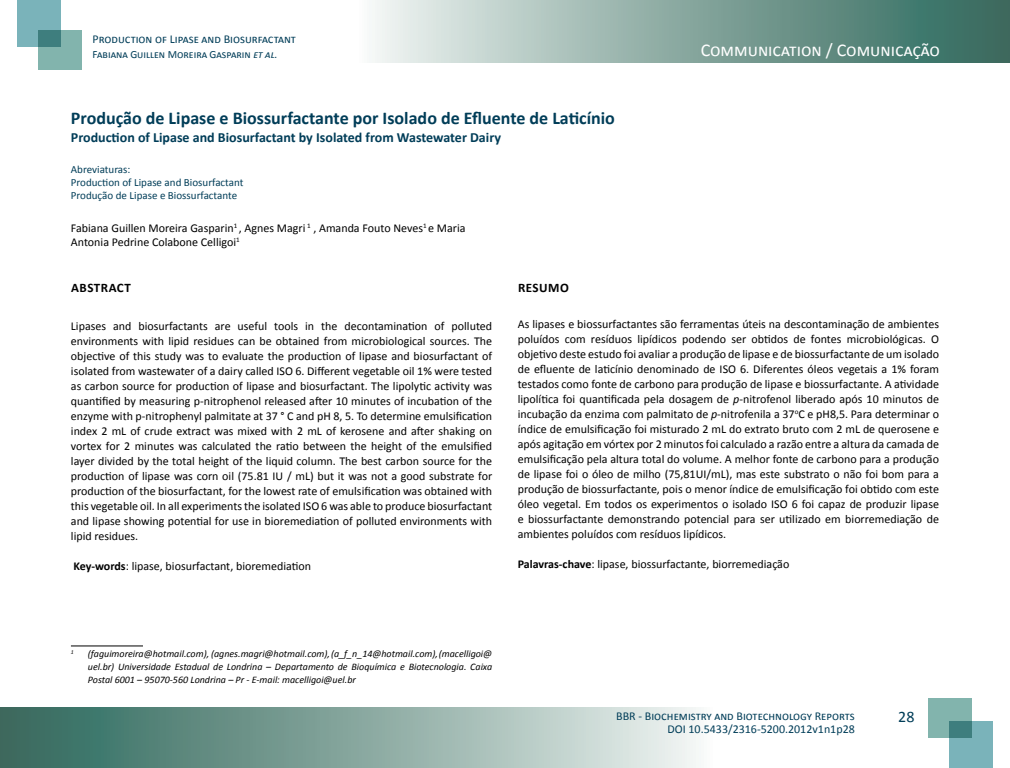
<style>
.page{position:relative;width:1010px;height:768px;background:#fff}
.page>*{position:absolute;margin:0;border:0;box-sizing:border-box;transform-origin:0 0}
.t1{font:700 18px "Calibri";color:#003d58}
.t2{font:18px "Calibri";color:#fff}
.t3{font:16px "Calibri";color:#003d58}
.t4{font:700 14px "Calibri";color:#003d58}
.t5{font:700 13px "Calibri";letter-spacing:.04em;color:#000}
.t6{font:12px/15px "Calibri";color:#000;text-align:justify}
.t7{font:12px/13px "Calibri";color:#003d58;text-align:right}
.t8{font:11px/13px "Calibri";color:#003d58}
.t9{font:italic 10px/13px "Calibri";color:#000;text-align:justify}
.t10{font:italic 5.8px "Calibri";color:#000}
.s1{font-style:italic}
.s2{font-weight:700}
</style>
<div class="page">
<svg style="left:375px;top:0;width:634px;height:62px;background:#89a9a1"></svg>
<svg style="left:0;top:707px;width:696px;height:61px;background:#89a8a0"></svg>
<div style="left:17px;top:0;width:43px;height:47px;background:#7ab3ba"></div>
<div style="left:949px;top:721px;width:43px;height:47px;background:#7ab3ba"></div>
<svg style="left:38px;top:30px;width:44px;height:39px;background:#72a7a2"></svg>
<svg style="left:928px;top:698px;width:42px;height:39px;background:#74a8a3"></svg>
<hr style="left:71px;top:646px;width:72px;height:1px;background:#000">
<p class="t7" style="left:92px;top:33px;width:205px">Production of Lipase and Biosurfactant</p>
<p class="t8" style="left:92px;top:48px;width:186px">Fabiana Guillen Moreira Gasparin <span class="s1">et al.</span></p>
<h1 class="t2" style="left:700px;top:39px;width:240px">Communication / Comunicação</h1>
<h1 class="t1" style="left:71px;top:107px;width:545px">Produção de Lipase e Biossurfactante por Isolado de Efluente de Laticínio</h1>
<p class="t4" style="left:71px;top:129px;width:431px">Production of Lipase and Biosurfactant by Isolated from Wastewater Dairy</p>
<p class="t8" style="left:71px;top:163px;width:174px">Abreviaturas:<br>Production of Lipase and Biosurfactant<br>Produção de Lipase e Biossurfactante</p>
<p class="t6" style="left:71px;top:222px;width:396px;line-height:14px">Fabiana Guillen Moreira Gasparin<sup>1</sup> , Agnes Magri <sup>1</sup> , Amanda Fouto Neves<sup>1</sup> e Maria<br>Antonia Pedrine Colabone Celligoi<sup>1</sup></p>
<p class="t5" style="left:71px;top:279px;width:61px">ABSTRACT</p>
<p class="t6" style="left:71px;top:319px;width:423px">Lipases and biosurfactants are useful tools in the decontamination of polluted environments with lipid residues can be obtained from microbiological sources. The objective of this study was to evaluate the production of lipase and biosurfactant of isolated from wastewater of a dairy called ISO 6. Different vegetable oil 1% were tested as carbon source for production of lipase and biosurfactant. The lipolytic activity was quantified by measuring p-nitrophenol released after 10 minutes of incubation of the enzyme with p-nitrophenyl palmitate at 37 ° C and pH 8, 5. To determine emulsification index 2 mL of crude extract was mixed with 2 mL of kerosene and after shaking on vortex for 2 minutes was calculated the ratio between the height of the emulsified layer divided by the total height of the liquid column. The best carbon source for the production of lipase was corn oil (75.81 IU / mL) but it was not a good substrate for production of the biosurfactant, for the lowest rate of emulsification was obtained with this vegetable oil. In all experiments the isolated ISO 6 was able to produce biosurfactant and lipase showing potential for use in bioremediation of polluted environments with lipid residues.</p>
<p class="t6" style="left:74px;top:559px;width:239px"><span class="s2">Key-words</span>: lipase, biosurfactant, bioremediation</p>
<p class="t5" style="left:518px;top:280px;width:52px">RESUMO</p>
<p class="t6" style="left:517px;top:317px;width:422px">As lipases e biossurfactantes são ferramentas úteis na descontaminação de ambientes poluídos com resíduos lipídicos podendo ser obtidos de fontes microbiológicas. O objetivo deste estudo foi avaliar a produção de lipase e de biossurfactante de um isolado de efluente de laticínio denominado de ISO 6. Diferentes óleos vegetais a 1% foram testados como fonte de carbono para produção de lipase e biossurfactante. A atividade lipolítica foi quantificada pela dosagem de <span class="s1">p</span>-nitrofenol liberado após 10 minutos de incubação da enzima com palmitato de <span class="s1">p</span>-nitrofenila a 37<sup>o</sup>C e pH8,5. Para determinar o índice de emulsificação foi misturado 2 mL do extrato bruto com 2 mL de querosene e após agitação em vórtex por 2 minutos foi calculado a razão entre a altura da camada de emulsificação pela altura total do volume. A melhor fonte de carbono para a produção de lipase foi o óleo de milho (75,81UI/mL), mas este substrato o não foi bom para a produção de biossurfactante, pois o menor índice de emulsificação foi obtido com este óleo vegetal. Em todos os experimentos o isolado ISO 6 foi capaz de produzir lipase e biossurfactante demonstrando potencial para ser utilizado em biorremediação de ambientes poluídos com resíduos lipídicos.</p>
<p class="t6" style="left:517px;top:557px;width:273px"><span class="s2">Palavras-chave</span>: lipase, biossurfactante, biorremediação</p>
<p class="t10" style="left:71px;top:648px;width:4px">1</p>
<p class="t9" style="left:88px;top:647px;width:405px">(faguimoreira@hotmail.com), (agnes.magri@hotmail.com), (a_f_n_14@hotmail.com), (macelligoi@ uel.br) Universidade Estadual de Londrina – Departamento de Bioquímica e Biotecnologia. Caixa Postal 6001 – 95070-560 Londrina – Pr - E-mail: macelligoi@uel.br</p>
<p class="t7" style="left:616px;top:710px;width:240px">BBR - Biochemistry and Biotechnology Reports<br>DOI 10.5433/2316-5200.2012v1n1p28</p>
<h2 class="t3" style="left:897px;top:707px;width:18px">28</h2>
</div>
